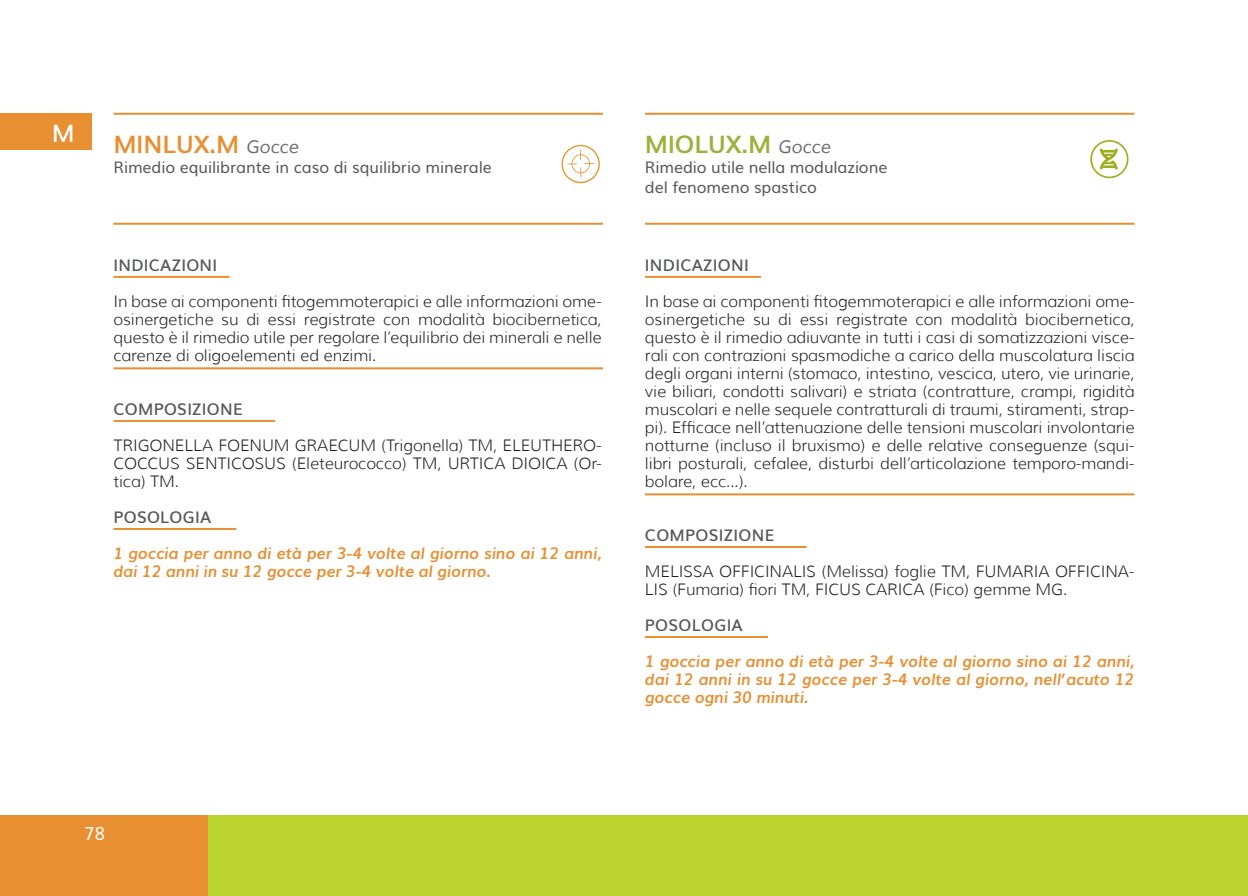
<style>
.page{position:relative;width:1248px;height:896px;background:#fff}
.page>*{position:absolute;margin:0;border:0;box-sizing:border-box;transform-origin:0 0}
.t1{font:700 24px "Muli";letter-spacing:-.005em;color:#e88f32}
.TITOLO_VERDE{font:700 24px "Muli";letter-spacing:-.005em;color:#99b23b}
.t2{font:600 24px "Muli";color:#fff}
.t3{font:18px "Muli";color:#fff}
.t4{font:300 16px/18px "Muli";letter-spacing:-.005em;color:#231f20;text-align:justify}
.t5{font:italic 700 16px/18px "Muli";letter-spacing:-.005em;color:#e88f32}
.Sottotitolo_nome{font:16px "Muli";letter-spacing:-.005em;color:#57585a}
.t6{font:600 16px "Muli";letter-spacing:.02em;color:#57585a}
.s1{font-weight:400;font-style:italic;font-size:18px;color:#6c6d70}
</style>
<div class="page">
<div style="left:11px;top:815px;width:1236px;height:81px;background:#bcd531"></div>
<div style="left:0;top:815px;width:207px;height:81px;background:#e88f32"></div>
<hr style="left:113px;top:113px;width:490px;height:2px;background:#e88f32">
<hr style="left:113px;top:223px;width:490px;height:2px;background:#e88f32">
<hr style="left:113px;top:276px;width:116px;height:2px;background:#e88f32">
<hr style="left:113px;top:367px;width:490px;height:2px;background:#e88f32">
<hr style="left:113px;top:420px;width:162px;height:2px;background:#e88f32">
<hr style="left:113px;top:528px;width:123px;height:2px;background:#e88f32">
<hr style="left:645px;top:113px;width:489px;height:2px;background:#e88f32">
<hr style="left:645px;top:223px;width:489px;height:2px;background:#e88f32">
<hr style="left:645px;top:276px;width:116px;height:2px;background:#e88f32">
<hr style="left:645px;top:493px;width:489px;height:2px;background:#e88f32">
<hr style="left:645px;top:546px;width:161px;height:2px;background:#e88f32">
<hr style="left:645px;top:636px;width:122px;height:2px;background:#e88f32">
<svg style="left:561px;top:145px;width:39px;height:38px"></svg>
<svg style="left:1090px;top:140px;width:38px;height:38px"></svg>
<div style="left:1091px;top:142px;width:35px;height:35px;background:#fff;border-radius:50%"></div>
<svg style="left:1099px;top:148px;width:18px;height:22px"></svg>
<div style="left:0;top:113px;width:92px;height:37px;background:#e88f32"></div>
<p class="t2" style="left:52px;top:113px;width:24px">M</p>
<p class="t1" style="left:113px;top:125px;width:187px">MINLUX.M <span class="s1">Gocce</span></p>
<p class="Sottotitolo_nome" style="left:113px;top:154px;width:380px">Rimedio equilibrante in caso di squilibrio minerale</p>
<p class="t6" style="left:113px;top:252px;width:105px">INDICAZIONI</p>
<p class="t4" style="left:113px;top:293px;width:490px">In base ai componenti fitogemmoterapici e alle informazioni ome&shy;osinergetiche su di essi registrate con modalità biocibernetica, questo è il rimedio utile per regolare l’equilibrio dei minerali e nelle carenze di oligoelementi ed enzimi.</p>
<p class="t6" style="left:113px;top:396px;width:131px">COMPOSIZIONE</p>
<p class="t4" style="left:113px;top:437px;width:489px">TRIGONELLA FOENUM GRAECUM (Trigonella) TM, ELEUTHERO-COCCUS SENTICOSUS (Eleteurococco) TM, URTICA DIOICA (Or&shy;tica) TM.</p>
<p class="t6" style="left:113px;top:504px;width:99px">POSOLOGIA</p>
<p class="t5" style="left:113px;top:543px;width:489px">1 goccia per anno di età per 3-4 volte al giorno sino ai 12 anni, dai 12 anni in su 12 gocce per 3-4 volte al giorno.</p>
<p class="TITOLO_VERDE" style="left:645px;top:125px;width:187px">MIOLUX.M <span class="s1">Gocce</span></p>
<p class="Sottotitolo_nome" style="left:645px;top:154px;width:244px">Rimedio utile nella modulazione</p>
<p class="Sottotitolo_nome" style="left:645px;top:174px;width:174px">del fenomeno spastico</p>
<p class="t6" style="left:645px;top:252px;width:105px">INDICAZIONI</p>
<p class="t4" style="left:645px;top:293px;width:491px">In base ai componenti fitogemmoterapici e alle informazioni ome&shy;osinergetiche su di essi registrate con modalità biocibernetica, questo è il rimedio adiuvante in tutti i casi di somatizzazioni visce&shy;rali con contrazioni spasmodiche a carico della muscolatura liscia degli organi interni (stomaco, intestino, vescica, utero, vie urinarie, vie biliari, condotti salivari) e striata (contratture, crampi, rigidità muscolari e nelle sequele contratturali di traumi, stiramenti, strap&shy;pi). Efficace nell’attenuazione delle tensioni muscolari involontarie notturne (incluso il bruxismo) e delle relative conseguenze (squi&shy;libri posturali, cefalee, disturbi dell’articolazione temporo-mandi&shy;bolare, ecc...).</p>
<p class="t6" style="left:645px;top:522px;width:131px">COMPOSIZIONE</p>
<p class="t4" style="left:645px;top:563px;width:491px">MELISSA OFFICINALIS (Melissa) foglie TM, FUMARIA OFFICINA-<br>LIS (Fumaria) fiori TM, FICUS CARICA (Fico) gemme MG.</p>
<p class="t6" style="left:645px;top:612px;width:99px">POSOLOGIA</p>
<p class="t5" style="left:645px;top:651px;width:491px;text-align:justify">1 goccia per anno di età per 3-4 volte al giorno sino ai 12 anni, dai 12 anni in su 12 gocce per 3-4 volte al giorno, nell’acuto 12 gocce ogni 30 minuti.</p>
<p class="t3" style="left:84px;top:819px;width:23px">78</p>
</div>
